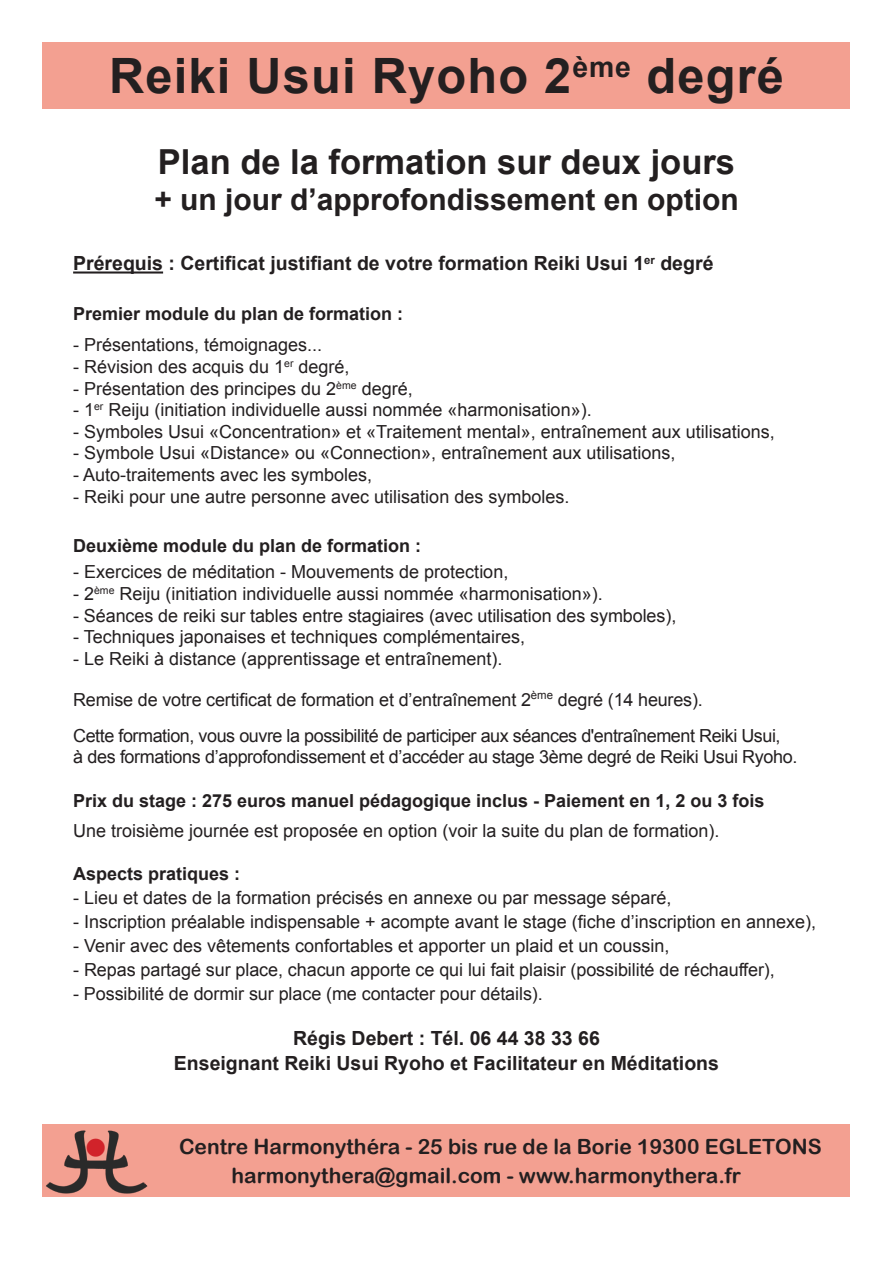
<style>
.page{position:relative;width:893px;height:1263px;background:#fff}
.page>*{position:absolute;margin:0;border:0;box-sizing:border-box;transform-origin:0 0}
.t1{font:700 48.75px "Arial";letter-spacing:.025em;color:#231f20}
.t2{font:700 34.5px "Arial";color:#231f20}
.t3{font:700 30px "Arial";color:#231f20}
.t4{font:21px "Arial Rounded MT Bold";color:#231f20}
.t5{font:700 19.5px "Arial";color:#231f20}
.t6{font:18px "Arial";color:#231f20}
.t7{font:700 18px "Arial";color:#231f20}
.t8{font:18px "Arial";letter-spacing:-.025em;color:#231f20}
.t9{font:18px "Arial";letter-spacing:-.02em;color:#231f20}
.t10{font:18px "Webdings";color:#d1232a}
</style>
<div class="page">
<div style="left:43px;top:43px;width:807px;height:66px;background:#f3a091"></div>
<hr style="left:73px;top:271px;width:90px;height:3px;background:#231f20">
<div style="left:43px;top:1125px;width:807px;height:72px;background:#f3a091"></div>
<img style="left:42px;top:1124px;width:107px;height:73px">
<p class="t1" style="left:109px;top:44px;width:676px">Reiki Usui Ryoho 2<sup>ème</sup> degré</p>
<p class="t2" style="left:158px;top:140px;width:579px">Plan de la formation sur deux jours</p>
<p class="t3" style="left:154px;top:180px;width:586px">+ un jour d’approfondissement en option</p>
<p class="t5" style="left:73px;top:251px;width:642px">Prérequis : Certificat justifiant de votre formation Reiki Usui 1<sup>er</sup> degré</p>
<p class="t7" style="left:73px;top:302px;width:332px">Premier module du plan de formation :</p>
<p class="t6" style="left:73px;top:333px;width:251px">- Présentations, témoignages...</p>
<p class="t6" style="left:73px;top:355px;width:278px">- Révision des acquis du 1<sup>er</sup> degré,</p>
<p class="t6" style="left:73px;top:377px;width:341px">- Présentation des principes du 2<sup>ème</sup> degré,</p>
<p class="t6" style="left:73px;top:398px;width:520px">- 1<sup>er</sup> Reiju (initiation individuelle aussi nommée «harmonisation»).</p>
<p class="t6" style="left:73px;top:420px;width:703px">- Symboles Usui «Concentration» et «Traitement mental», entraînement aux utilisations,</p>
<p class="t6" style="left:73px;top:441px;width:604px">- Symbole Usui «Distance» ou «Connection», entraînement aux utilisations,</p>
<p class="t6" style="left:73px;top:463px;width:301px">- Auto-traitements avec les symboles,</p>
<p class="t6" style="left:73px;top:485px;width:498px">- Reiki pour une autre personne avec utilisation des symboles.</p>
<p class="t7" style="left:73px;top:534px;width:350px">Deuxième module du plan de formation :</p>
<p class="t6" style="left:73px;top:560px;width:437px">- Exercices de méditation - Mouvements de protection,</p>
<p class="t6" style="left:73px;top:582px;width:531px">- 2<sup>ème</sup> Reiju (initiation individuelle aussi nommée «harmonisation»).</p>
<p class="t6" style="left:73px;top:603px;width:605px">- Séances de reiki sur tables entre stagiaires (avec utilisation des symboles),</p>
<p class="t6" style="left:73px;top:625px;width:453px">- Techniques japonaises et techniques complémentaires,</p>
<p class="t6" style="left:73px;top:647px;width:431px">- Le Reiki à distance (apprentissage et entraînement).</p>
<p class="t6" style="left:73px;top:688px;width:631px">Remise de votre certificat de formation et d’entraînement 2<sup>ème</sup> degré (14 heures).</p>
<p class="t8" style="left:73px;top:724px;width:709px">Cette formation, vous ouvre la possibilité de participer aux séances d'entraînement Reiki Usui,</p>
<p class="t9" style="left:73px;top:745px;width:726px">à des formations d’approfondissement et d’accéder au stage 3ème degré de Reiki Usui Ryoho.</p>
<p class="t7" style="left:73px;top:788px;width:693px">Prix du stage : 275 euros manuel pédagogique inclus - Paiement en 1, 2 ou 3 fois</p>
<p class="t6" style="left:73px;top:818px;width:648px">Une troisième journée est proposée en option (voir la suite du plan de formation).</p>
<p class="t7" style="left:73px;top:862px;width:169px">Aspects pratiques :</p>
<p class="t6" style="left:73px;top:886px;width:600px">- Lieu et dates de la formation précisés en annexe ou par message séparé,</p>
<p class="t6" style="left:73px;top:910px;width:744px">- Inscription préalable indispensable + acompte avant le stage (fiche d’inscription en annexe),</p>
<p class="t6" style="left:73px;top:934px;width:598px">- Venir avec des vêtements confortables et apporter un plaid et un coussin,</p>
<p class="t6" style="left:73px;top:958px;width:703px">- Repas partagé sur place, chacun apporte ce qui lui fait plaisir (possibilité de réchauffer),</p>
<p class="t6" style="left:73px;top:982px;width:471px">- Possibilité de dormir sur place (me contacter pour détails).</p>
<p class="t5" style="left:293px;top:1025px;width:308px">Régis Debert : Tél. 06 44 38 33 66</p>
<p class="t5" style="left:174px;top:1051px;width:547px">Enseignant Reiki Usui Ryoho et Facilitateur en Méditations</p>
<p class="t10" style="left:87px;top:1139px;width:19px">■</p>
<p class="t4" style="left:179px;top:1134px;width:644px">Centre Harmonythéra - 25 bis rue de la Borie 19300 EGLETONS</p>
<p class="t4" style="left:232px;top:1163px;width:511px">harmonythera@gmail.com - www.harmonythera.fr</p>
</div>
